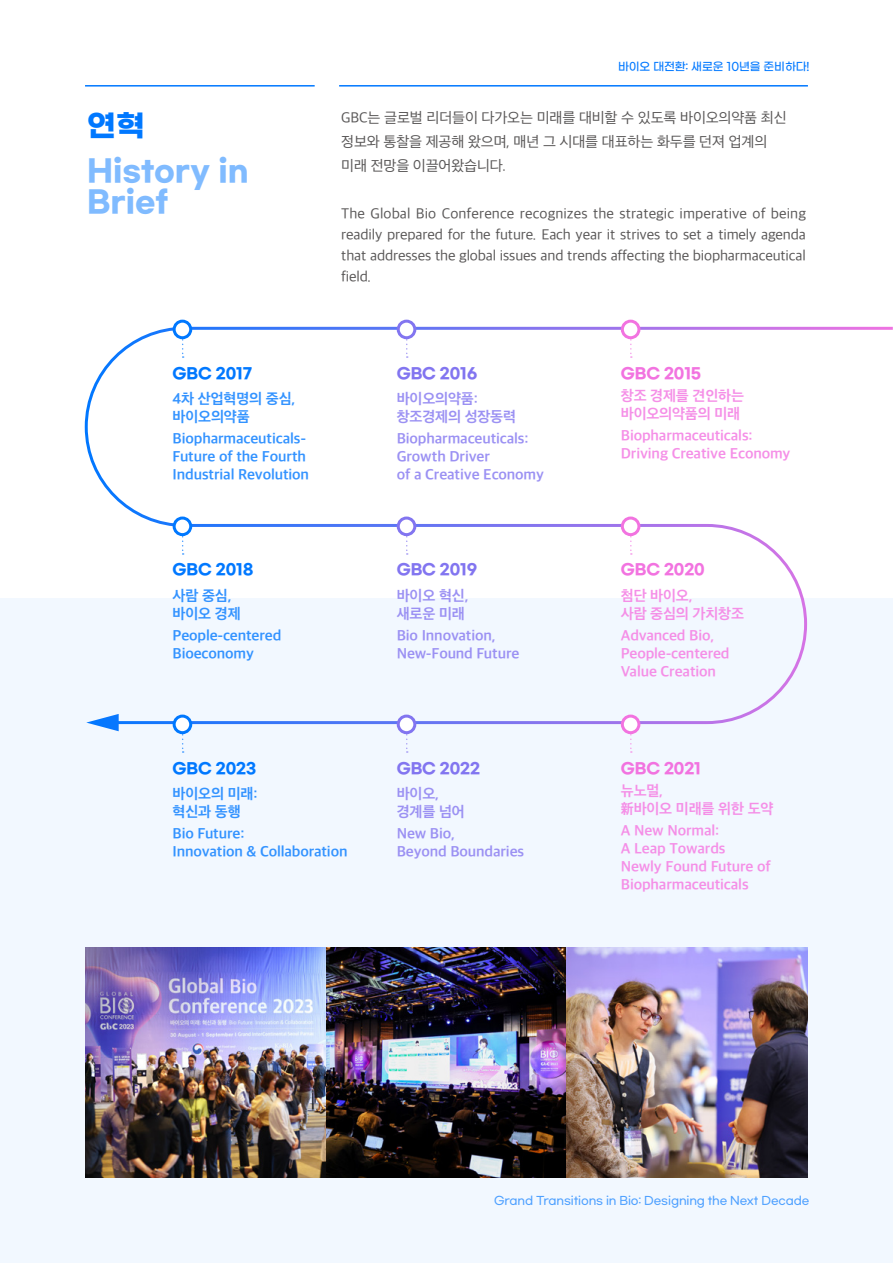
<style>
.page{position:relative;width:893px;height:1263px;background:#fff}
.page>*{position:absolute;margin:0;border:0;box-sizing:border-box;transform-origin:0 0}
.t1{font:700 30px/31.5px "Gmarket Sans";color:#80bbff}
.t2{font:700 30px "Gmarket Sans";color:#0078ff}
.t3{font:15px/21px "Apple SD Gothic Neo";letter-spacing:-.01em;color:#595757}
.t4{font:700 15px/18px "Apple SD Gothic Neo";letter-spacing:-.01em;color:#f58fe7}
.t5{font:700 15px/18px "Apple SD Gothic Neo";letter-spacing:-.01em;color:#3393ff}
.t6{font:700 15px/18px "Apple SD Gothic Neo";letter-spacing:-.01em;color:#9b91f3}
.t7{font:700 15px "Gmarket Sans";letter-spacing:-.01em;color:#f273e0}
.t8{font:700 15px "Gmarket Sans";letter-spacing:-.01em;color:#8275f0}
.t9{font:700 15px "Gmarket Sans";letter-spacing:-.01em;color:#0078ff}
.t10{font:500 11.25px "Gmarket Sans";letter-spacing:-.01em;color:#4da0ff}
.t11{font:500 11.25px "Gmarket Sans";letter-spacing:-.01em;color:#0078ff}
</style>
<div class="page">
<div style="left:0;top:598px;width:893px;height:665px;background:#f2f8ff"></div>
<hr style="left:85px;top:85px;width:230px;height:2px;background:#0078ff">
<hr style="left:339px;top:85px;width:469px;height:2px;background:#0078ff">
<img style="left:85px;top:947px;width:723px;height:231px">
<svg style="left:84px;top:325px;width:809px;height:400px"></svg>
<svg style="left:86px;top:714px;width:33px;height:17px"></svg>
<svg style="left:630px;top:339px;width:2px;height:19px"></svg>
<div style="left:622px;top:321px;width:17px;height:17px;background:#fff;border-radius:50%"></div>
<div style="left:621px;top:320px;width:19px;height:19px;border:3px solid #f273e0;border-radius:50%"></div>
<svg style="left:630px;top:536px;width:2px;height:19px"></svg>
<div style="left:622px;top:518px;width:17px;height:17px;background:#fff;border-radius:50%"></div>
<div style="left:621px;top:516px;width:19px;height:20px;border:3px solid #f273e0;border-radius:50%"></div>
<svg style="left:630px;top:734px;width:2px;height:19px"></svg>
<div style="left:622px;top:716px;width:17px;height:17px;background:#fff;border-radius:50%"></div>
<div style="left:621px;top:714px;width:19px;height:20px;border:3px solid #f273e0;border-radius:50%"></div>
<svg style="left:406px;top:339px;width:2px;height:19px"></svg>
<div style="left:398px;top:321px;width:17px;height:17px;background:#fff;border-radius:50%"></div>
<div style="left:397px;top:320px;width:19px;height:19px;border:3px solid #8275f0;border-radius:50%"></div>
<svg style="left:406px;top:536px;width:2px;height:19px"></svg>
<div style="left:398px;top:518px;width:17px;height:17px;background:#fff;border-radius:50%"></div>
<div style="left:397px;top:516px;width:19px;height:20px;border:3px solid #8275f0;border-radius:50%"></div>
<svg style="left:406px;top:734px;width:2px;height:19px"></svg>
<div style="left:398px;top:716px;width:17px;height:17px;background:#fff;border-radius:50%"></div>
<div style="left:397px;top:714px;width:19px;height:20px;border:3px solid #8275f0;border-radius:50%"></div>
<svg style="left:182px;top:339px;width:2px;height:19px"></svg>
<div style="left:174px;top:321px;width:17px;height:17px;background:#fff;border-radius:50%"></div>
<div style="left:173px;top:320px;width:19px;height:19px;border:3px solid #0078ff;border-radius:50%"></div>
<svg style="left:182px;top:536px;width:2px;height:19px"></svg>
<div style="left:174px;top:518px;width:17px;height:17px;background:#fff;border-radius:50%"></div>
<div style="left:173px;top:516px;width:19px;height:20px;border:3px solid #0078ff;border-radius:50%"></div>
<svg style="left:182px;top:734px;width:2px;height:19px"></svg>
<div style="left:174px;top:716px;width:17px;height:17px;background:#fff;border-radius:50%"></div>
<div style="left:173px;top:714px;width:19px;height:20px;border:3px solid #0078ff;border-radius:50%"></div>
<h1 class="t2" style="left:87px;top:109px;width:59px">연혁</h1>
<h1 class="t1" style="left:87px;top:156px;width:163px">History in<br>Brief</h1>
<p class="t11" style="left:618px;top:60px;width:193px">바이오 대전환: 새로운 10년을 준비하다!</p>
<p class="t3" style="left:341px;top:105px;width:447px;line-height:24px">GBC는 글로벌 리더들이 다가오는 미래를 대비할 수 있도록 바이오의약품 최신 정보와 통찰을 제공해 왔으며, 매년 그 시대를 대표하는 화두를 던져 업계의 미래 전망을 이끌어왔습니다.</p>
<p class="t3" style="left:341px;top:203px;width:466px;text-align:justify">The Global Bio Conference recognizes the strategic imperative of being readily prepared for the future. Each year it strives to set a timely agenda that addresses the global issues and trends affecting the biopharmaceutical field.</p>
<p class="t9" style="left:173px;top:365px;width:81px">GBC 2017</p>
<p class="t5" style="left:173px;top:389px;width:124px">4차 산업혁명의 중심, 바이오의약품</p>
<p class="t5" style="left:173px;top:429px;width:138px">Biopharmaceuticals-<br>Future of the Fourth<br>Industrial Revolution</p>
<p class="t9" style="left:173px;top:561px;width:82px">GBC 2018</p>
<p class="t5" style="left:173px;top:586px;width:70px">사람 중심, 바이오 경제</p>
<p class="t5" style="left:173px;top:626px;width:110px">People-centered<br>Bioeconomy</p>
<p class="t8" style="left:397px;top:365px;width:82px">GBC 2016</p>
<p class="t6" style="left:397px;top:389px;width:121px">바이오의약품: 창조경제의 성장동력</p>
<p class="t6" style="left:397px;top:429px;width:149px">Biopharmaceuticals:<br>Growth Driver<br>of a Creative Economy</p>
<p class="t8" style="left:397px;top:561px;width:82px">GBC 2019</p>
<p class="t6" style="left:397px;top:586px;width:73px">바이오 혁신, 새로운 미래</p>
<p class="t6" style="left:397px;top:626px;width:124px">Bio Innovation,<br>New-Found Future</p>
<p class="t7" style="left:621px;top:365px;width:82px">GBC 2015</p>
<p class="t4" style="left:621px;top:386px;width:125px">창조 경제를 견인하는 바이오의약품의 미래</p>
<p class="t4" style="left:621px;top:426px;width:171px">Biopharmaceuticals:<br>Driving Creative Economy</p>
<p class="t7" style="left:621px;top:561px;width:85px">GBC 2020</p>
<p class="t4" style="left:621px;top:586px;width:125px">첨단 바이오,<br>사람 중심의 가치창조</p>
<p class="t4" style="left:621px;top:626px;width:110px">Advanced Bio,<br>People-centered<br>Value Creation</p>
<p class="t9" style="left:173px;top:759px;width:85px">GBC 2023</p>
<p class="t5" style="left:173px;top:784px;width:86px">바이오의 미래: 혁신과 동행</p>
<p class="t5" style="left:173px;top:824px;width:176px">Bio Future:<br>Innovation &amp; Collaboration</p>
<p class="t8" style="left:397px;top:759px;width:85px">GBC 2022</p>
<p class="t6" style="left:397px;top:784px;width:70px">바이오, 경계를 넘어</p>
<p class="t6" style="left:397px;top:824px;width:129px">New Bio,<br>Beyond Boundaries</p>
<p class="t7" style="left:621px;top:759px;width:82px">GBC 2021</p>
<p class="t4" style="left:621px;top:781px;width:154px">뉴노멀,<br>新바이오 미래를 위한 도약</p>
<p class="t4" style="left:621px;top:821px;width:152px">A New Normal:<br>A Leap Towards<br>Newly Found Future of<br>Biopharmaceuticals</p>
<p class="t10" style="left:494px;top:1194px;width:317px">Grand Transitions in Bio: Designing the Next Decade</p>
</div>
